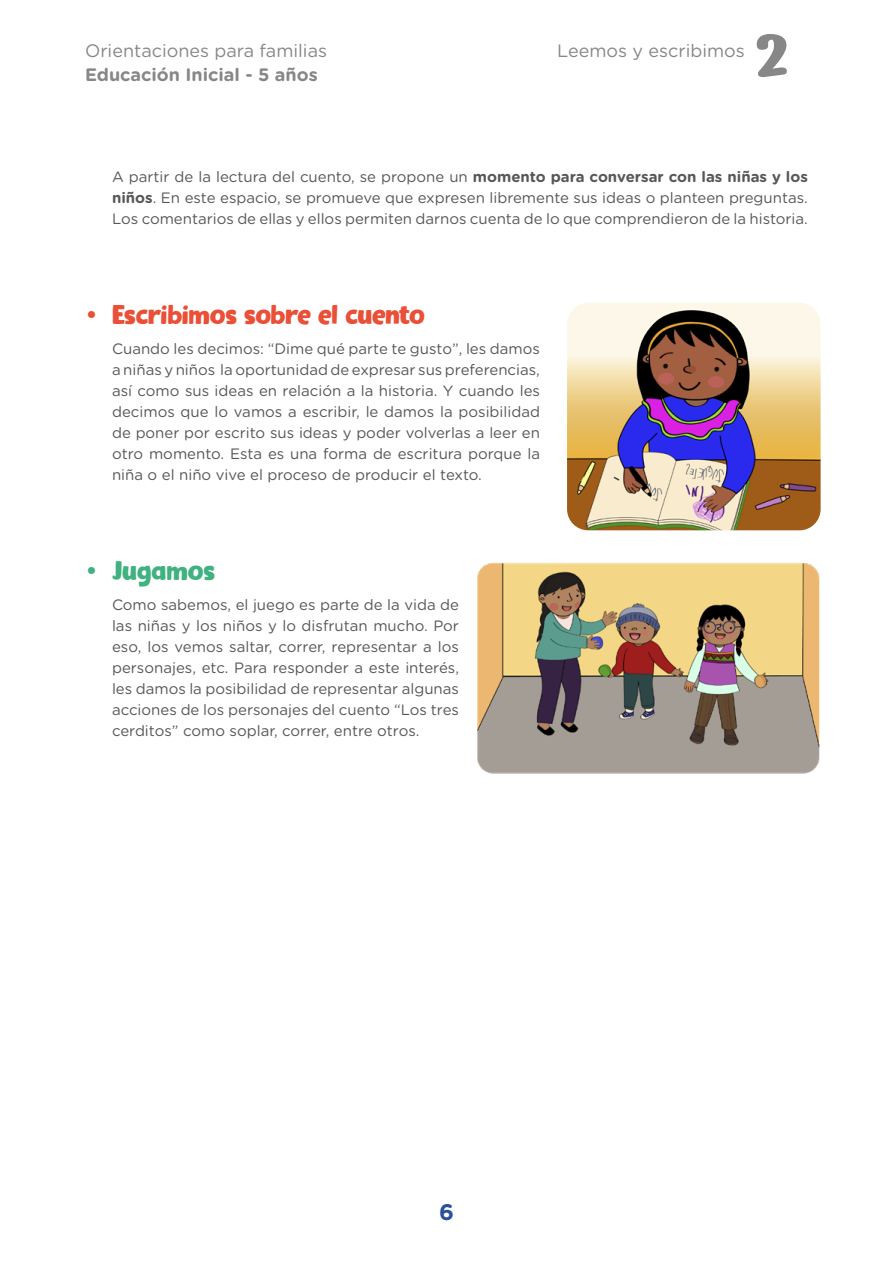
<style>
.page{position:relative;width:893px;height:1263px;background:#fff}
.page>*{position:absolute;margin:0;border:0;box-sizing:border-box;transform-origin:0 0}
.t1{font:73.5px "Nerko One";color:#878787}
.Cuerpo_bullet{font:27px "Gumbo DEMO";letter-spacing:-.015em;color:#ea4f37}
.Cuerpo_bullet-2{font:27px "Gumbo DEMO";color:#40b180}
.t2{font:700 22.5px "Gotham Rounded";color:#2b4f9e}
.t3{font:18px "Gotham Rounded";color:#878787}
.t4{font:700 18px "Gotham Rounded";color:#878787}
.Cuerpo_bullet-3{font:15px/21px "Gotham Rounded";color:#575756;text-align:justify}
.s1{font-weight:700}
.s2{font-family:"Gotham Rounded"}
</style>
<div class="page">
<img style="left:477px;top:562px;width:343px;height:212px">
<img style="left:567px;top:303px;width:254px;height:227px">
<p class="t3" style="left:85px;top:38px;width:244px">Orientaciones para familias</p>
<p class="t4" style="left:85px;top:61px;width:234px">Educación Inicial - 5 años</p>
<p class="t3" style="left:557px;top:38px;width:189px">Leemos y escribimos</p>
<h1 class="t1" style="left:755px;top:8px;width:35px">2</h1>
<p class="Cuerpo_bullet-3" style="left:112px;top:166px;width:697px">A partir de la lectura del cuento, se propone un <span class="s1">momento para conversar con las niñas y los niños</span>. En este espacio, se promueve que expresen libremente sus ideas o planteen preguntas.<br>Los comentarios de ellas y ellos permiten darnos cuenta de lo que comprendieron de la historia.</p>
<p class="Cuerpo_bullet" style="left:85px;top:300px;width:341px"><span class="s2">•</span> Escribimos sobre el cuento</p>
<p class="Cuerpo_bullet-3" style="left:112px;top:337px;width:429px">Cuando les decimos: “Dime qué parte te gusto”, les damos a niñas y niños la oportunidad de expresar sus preferencias, así como sus ideas en relación a la historia. Y cuando les decimos que lo vamos a escribir, le damos la posibilidad de poner por escrito sus ideas y poder volverlas a leer en otro momento. Esta es una forma de escritura porque la niña o el niño vive el proceso de producir el texto.</p>
<p class="Cuerpo_bullet-2" style="left:85px;top:555px;width:131px"><span class="s2">•</span> Jugamos</p>
<p class="Cuerpo_bullet-3" style="left:112px;top:593px;width:349px">Como sabemos, el juego es parte de la vida de las niñas y los niños y lo disfrutan mucho. Por eso, los vemos saltar, correr, representar a los personajes, etc. Para responder a este interés, les damos la posibilidad de representar algunas acciones de los personajes del cuento “Los tres cerditos” como soplar, correr, entre otros.</p>
<h3 class="t2" style="left:439px;top:1195px;width:16px">6</h3>
</div>
